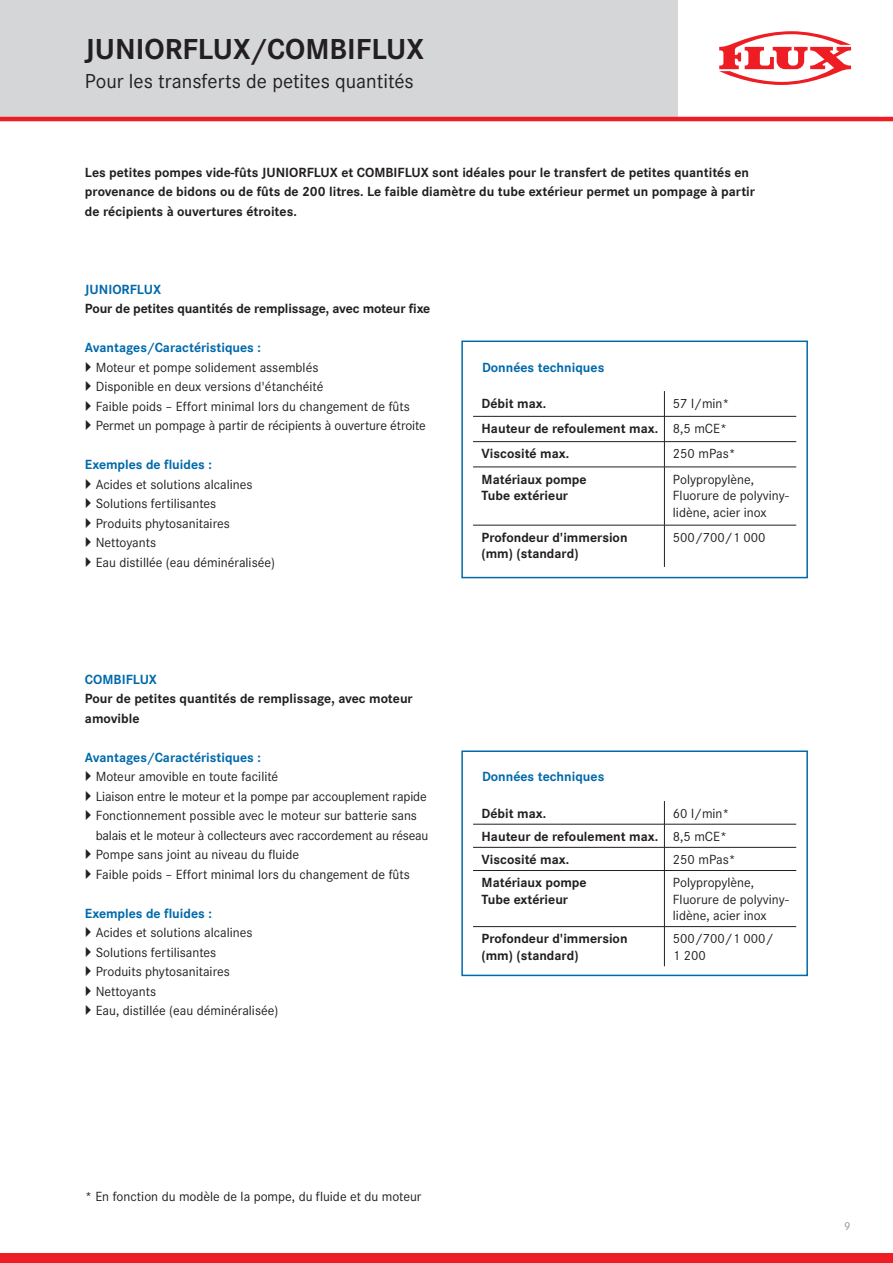
<style>
.page{position:relative;width:893px;height:1263px;background:#fff}
.page>*{position:absolute;margin:0;border:0;box-sizing:border-box;transform-origin:0 0}
.t1{font:700 30px "Corporate S";color:#231f20}
.t2{font:21px "Corporate S";color:#231f20}
.t3{font:13.8px/19.5px "Corporate S";color:#231f20}
.t4{font:700 13.8px/16.5px "Corporate S";color:#231f20}
.t5{font:700 13.8px "Corporate S";color:#0069ab}
.t6{font:12px "Corporate S";color:#939598}
.s1{font-weight:400}
</style>
<div class="page">
<div style="left:0;top:0;width:677px;height:119px;background:#d5d6d8"></div>
<div style="left:0;top:1253px;width:893px;height:10px;background:#ee1d23"></div>
<hr style="left:0;top:117px;width:893px;height:4px;background:#ee1d23">
<svg style="left:719px;top:31px;width:132px;height:54px"></svg>
<div style="left:461px;top:750px;width:347px;height:226px;border:2px solid #0069ab"></div>
<div style="left:461px;top:340px;width:347px;height:238px;border:2px solid #0069ab"></div>
<hr style="left:473px;top:416px;width:323px;height:1px;background:#231f20">
<hr style="left:473px;top:441px;width:323px;height:1px;background:#231f20">
<svg style="left:664px;top:391px;width:1px;height:76px"></svg>
<hr style="left:473px;top:467px;width:323px;height:1px;background:#231f20">
<hr style="left:664px;top:467px;width:1px;height:58px;background:#231f20">
<hr style="left:473px;top:525px;width:323px;height:1px;background:#231f20">
<hr style="left:664px;top:525px;width:1px;height:42px;background:#231f20">
<hr style="left:473px;top:824px;width:323px;height:1px;background:#231f20">
<hr style="left:473px;top:847px;width:323px;height:1px;background:#231f20">
<svg style="left:664px;top:801px;width:1px;height:69px"></svg>
<hr style="left:473px;top:870px;width:323px;height:1px;background:#231f20">
<hr style="left:664px;top:871px;width:1px;height:55px;background:#231f20">
<hr style="left:473px;top:926px;width:323px;height:1px;background:#231f20">
<hr style="left:664px;top:927px;width:1px;height:39px;background:#231f20">
<h1 class="t1" style="left:85px;top:38px;width:341px">JUNIORFLUX/COMBIFLUX</h1>
<h2 class="t2" style="left:85px;top:73px;width:330px">Pour les transferts de petites quantités</h2>
<p class="t4" style="left:85px;top:163px;width:672px;line-height:19.5px">Les petites pompes vide-fûts JUNIORFLUX et COMBIFLUX sont idéales pour le transfert de petites quantités en provenance de bidons ou de fûts de 200 litres. Le faible diamètre du tube extérieur permet un pompage à partir de récipients à ouvertures étroites.</p>
<p class="t5" style="left:85px;top:283px;width:78px">JUNIORFLUX</p>
<p class="t4" style="left:85px;top:301px;width:347px">Pour de petites quantités de remplissage, avec moteur fixe</p>
<p class="t5" style="left:85px;top:342px;width:177px">Avantages/Caractéristiques :</p>
<p class="t3" style="left:96px;top:358px;width:332px">Moteur et pompe solidement assemblés<br>Disponible en deux versions d'étanchéité<br>Faible poids ‒ Effort minimal lors du changement de fûts Permet un pompage à partir de récipients à ouverture étroite</p>
<p class="t5" style="left:85px;top:459px;width:128px">Exemples de fluides :</p>
<p class="t3" style="left:96px;top:475px;width:181px">Acides et solutions alcalines<br>Solutions fertilisantes<br>Produits phytosanitaires<br>Nettoyants<br>Eau distillée (eau déminéralisée)</p>
<p class="t5" style="left:85px;top:673px;width:74px">COMBIFLUX</p>
<p class="t4" style="left:85px;top:690px;width:329px;line-height:19.5px">Pour de petites quantités de remplissage, avec moteur amovible</p>
<p class="t5" style="left:85px;top:751px;width:177px">Avantages/Caractéristiques :</p>
<p class="t3" style="left:96px;top:768px;width:334px">Moteur amovible en toute facilité<br>Liaison entre le moteur et la pompe par accouplement rapide Fonctionnement possible avec le moteur sur batterie sans balais et le moteur à collecteurs avec raccordement au réseau Pompe sans joint au niveau du fluide<br>Faible poids ‒ Effort minimal lors du changement de fûts</p>
<p class="t5" style="left:85px;top:907px;width:128px">Exemples de fluides :</p>
<p class="t3" style="left:96px;top:924px;width:184px">Acides et solutions alcalines<br>Solutions fertilisantes<br>Produits phytosanitaires<br>Nettoyants<br>Eau, distillée (eau déminéralisée)</p>
<p class="t5" style="left:482px;top:361px;width:124px">Données techniques</p>
<p class="t4" style="left:482px;top:396px;width:66px">Débit max.</p>
<p class="t4" style="left:482px;top:392px;width:249px;line-height:25.3px;text-indent:191px"><span class="s1">57 l/min*<br></span>Hauteur de refoulement max. <span class="s1">8,5 mCE*<br></span>Viscosité max.</p>
<p class="t3" style="left:673px;top:445px;width:64px">250 mPas*</p>
<p class="t4" style="left:482px;top:472px;width:107px">Matériaux pompe<br>Tube extérieur</p>
<p class="t3" style="left:673px;top:472px;width:117px;line-height:16.5px">Polypropylène,<br>Fluorure de polyviny&shy;lidène, acier inox</p>
<p class="t4" style="left:482px;top:530px;width:147px">Profondeur d'immersion (mm) (standard)</p>
<p class="t3" style="left:673px;top:529px;width:94px">500/700/1 000</p>
<p class="t5" style="left:482px;top:771px;width:124px">Données techniques</p>
<p class="t4" style="left:482px;top:806px;width:66px">Débit max.</p>
<p class="t4" style="left:482px;top:803px;width:249px;line-height:23.2px;text-indent:191px"><span class="s1">60 l/min*<br></span>Hauteur de refoulement max. <span class="s1">8,5 mCE*<br></span>Viscosité max.</p>
<p class="t3" style="left:673px;top:851px;width:64px">250 mPas*</p>
<p class="t4" style="left:482px;top:875px;width:107px">Matériaux pompe<br>Tube extérieur</p>
<p class="t3" style="left:673px;top:875px;width:117px;line-height:16.5px">Polypropylène,<br>Fluorure de polyviny&shy;lidène, acier inox</p>
<p class="t4" style="left:482px;top:932px;width:147px">Profondeur d'immersion (mm) (standard)</p>
<p class="t3" style="left:673px;top:932px;width:102px;line-height:16.5px">500/700/1 000/<br>1 200</p>
<p class="t3" style="left:85px;top:1188px;width:338px">* En fonction du modèle de la pompe, du fluide et du moteur</p>
<p class="t6" style="left:844px;top:1221px;width:8px">9</p>
</div>
